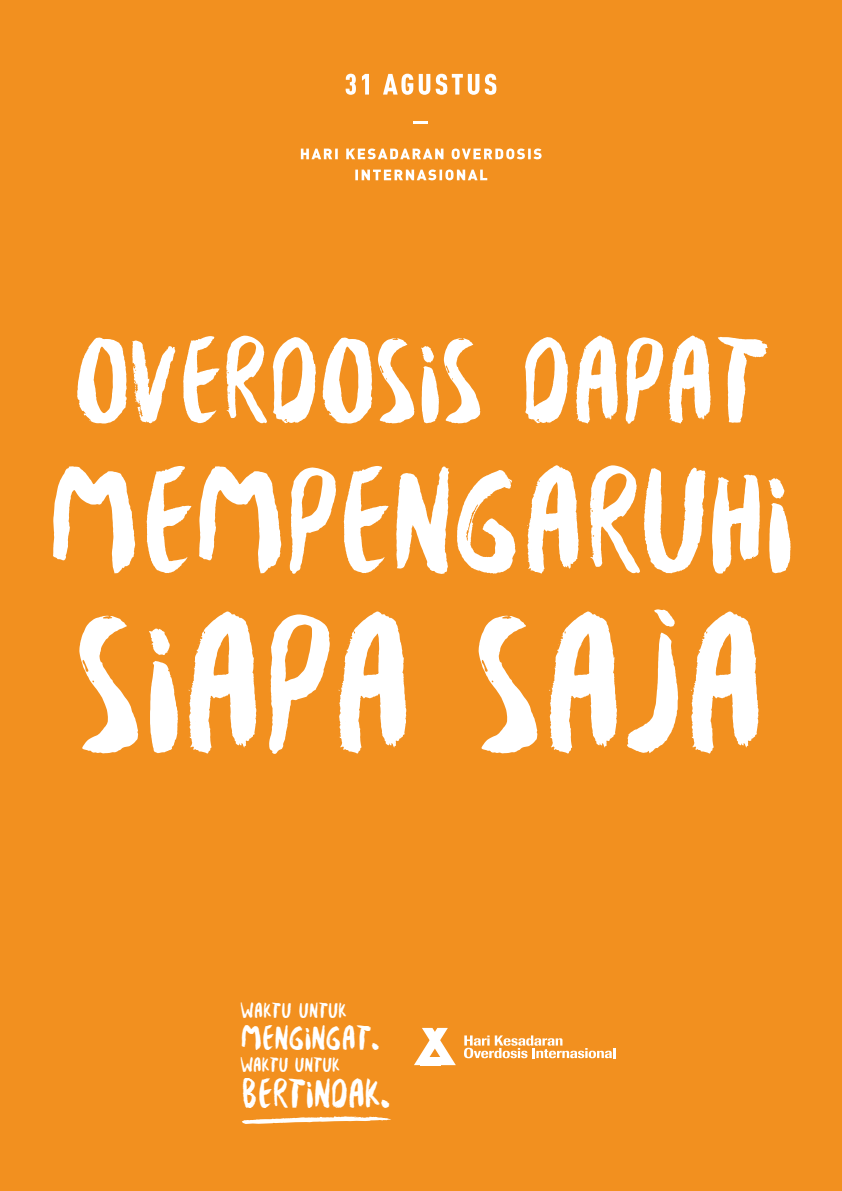
<style>
.page{position:relative;width:842px;height:1191px;background:#f2901f}
.page>*{position:absolute;margin:0;border:0;box-sizing:border-box;transform-origin:0 0}
.t1{font:210px "Besom";letter-spacing:-.025em;color:#fff}
.t2{font:160px "Besom";letter-spacing:-.025em;color:#fff}
.t3{font:130px "Besom";letter-spacing:-.025em;color:#fff}
.t4{font:44px "Besom";letter-spacing:-.025em;color:#fff}
.t5{font:37px "Besom";letter-spacing:-.025em;color:#fff}
.t6{font:23px "Besom";color:#fff}
.t7{font:22px "Besom";letter-spacing:-.01em;color:#fff}
</style>
<div class="page">
<svg style="left:242px;top:1116px;width:149px;height:8px"></svg>
<svg style="left:355px;top:169px;width:132px;height:11px"></svg>
<svg style="left:301px;top:148px;width:241px;height:11px"></svg>
<hr style="left:413px;top:121px;width:15px;height:3px;background:#fff">
<svg style="left:346px;top:74px;width:150px;height:21px"></svg>
<svg style="left:414px;top:1028px;width:42px;height:37px"></svg>
<svg style="left:464px;top:1035px;width:151px;height:23px"></svg>
<p class="t3" style="left:72px;top:286px;width:699px">OVERDOSIS DAPAT</p>
<p class="t2" style="left:47px;top:404px;width:750px">MEMPENGARUHI</p>
<p class="t1" style="left:73px;top:531px;width:698px">SIAPA SAJA</p>
<p class="t6" style="left:240px;top:994px;width:108px">WAKTU UNTUK</p>
<p class="t5" style="left:240px;top:1011px;width:141px">MENGINGAT.</p>
<p class="t7" style="left:240px;top:1049px;width:101px">WAKTU UNTUK</p>
<p class="t4" style="left:240px;top:1061px;width:152px">BERTINDAK.</p>
</div>
